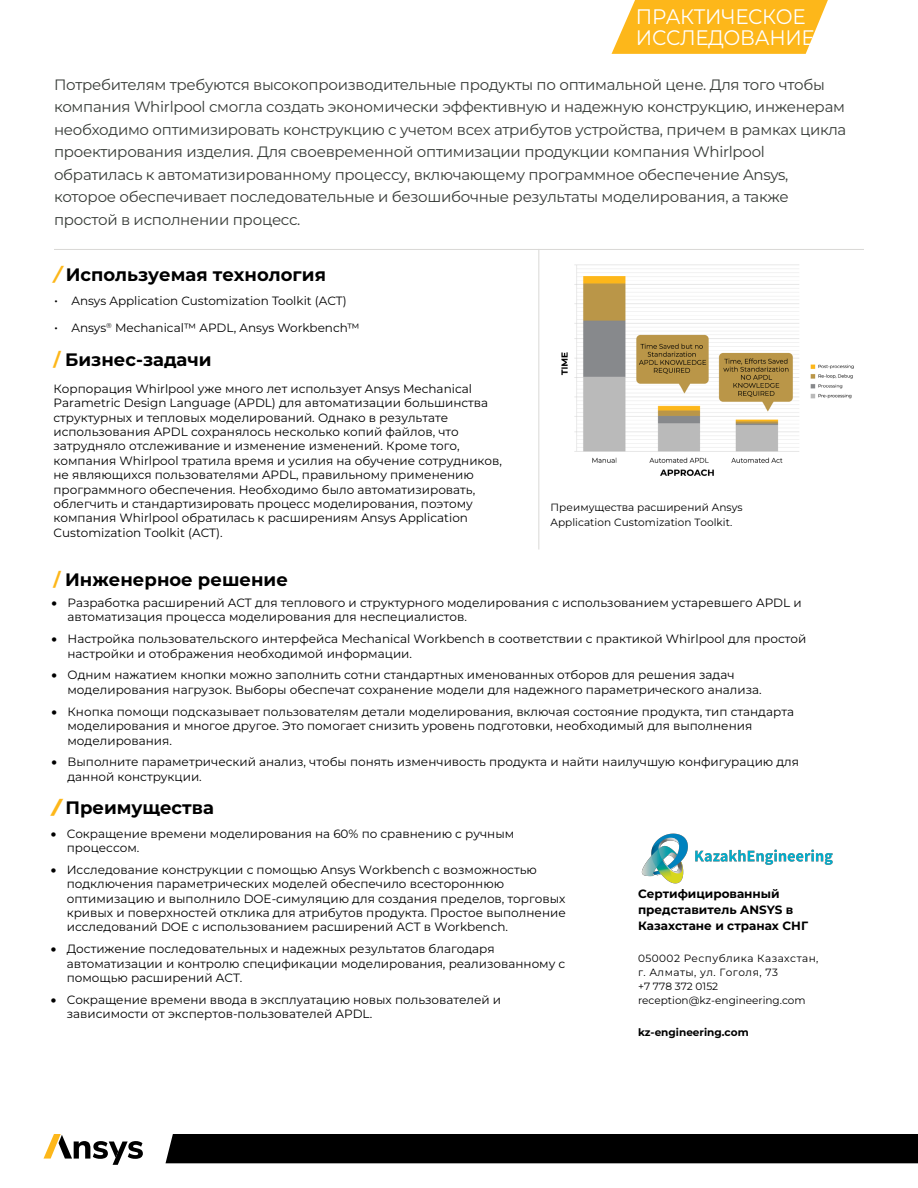
<style>
.page{position:relative;width:918px;height:1188px;background:#fff}
.page>*{position:absolute;margin:0;border:0;box-sizing:border-box;transform-origin:0 0}
.t1{font:21px/21px "Montserrat";letter-spacing:-.015em;color:#fff;scale:.95 1}
.t2{font:700 18px "Montserrat";color:#000}
.t3{font:15px/22.5px "Montserrat";letter-spacing:-.02em;color:#373b37}
.t4{font:12px/14.4px "Montserrat";color:#000}
.t5{font:12px "Montserrat";color:#000}
.t6{font:700 12px/15.9px "Montserrat";color:#000}
.t7{font:10.5px/14px "Montserrat";letter-spacing:.045em;color:#000}
.t8{font:10.5px/15px "Montserrat";letter-spacing:.005em;color:#000}
.t9{font:700 10.5px "Montserrat";color:#000}
.s1{font-style:italic;color:#fdb71a}
.s2{font-size:13.5px}
.s3{color:#fdb71a}
.s4{font-weight:900;font-style:italic;color:#fdb71a}
</style>
<div class="page">
<svg style="left:612px;top:0;width:216px;height:54px;background:#fdbe32"></svg>
<div style="left:166px;top:1134px;width:752px;height:29px;background:#000"></div>
<svg style="left:44px;top:1134px;width:99px;height:31px"></svg>
<hr style="left:538px;top:249px;width:1px;height:301px;background:#d9d8d6">
<hr style="left:54px;top:249px;width:810px;height:1px;background:#d9d8d6">
<img style="left:561px;top:265px;width:293px;height:211px">
<img style="left:641px;top:833px;width:192px;height:51px">
<h1 class="t1" style="left:636px;top:5px;width:190px">ПРАКТИЧЕСКОЕ<br>ИССЛЕДОВАНИЕ</h1>
<p class="t3" style="left:54px;top:73px;width:794px">Потребителям требуются высокопроизводительные продукты по оптимальной цене. Для того чтобы компания Whirlpool смогла создать экономически эффективную и надежную конструкцию, инженерам необходимо оптимизировать конструкцию с учетом всех атрибутов устройства, причем в рамках цикла проектирования изделия. Для своевременной оптимизации продукции компания Whirlpool обратилась к автоматизированному процессу, включающему программное обеспечение Ansys, которое обеспечивает последовательные и безошибочные результаты моделирования, а также простой в исполнении процесс.</p>
<h2 class="t2" style="left:54px;top:263px;width:273px"><span class="s1">/</span> Используемая технология</h2>
<p class="t5" style="left:54px;top:293px;width:294px"><span class="s2">•</span> Ansys Application Customization Toolkit (ACT)</p>
<p class="t5" style="left:54px;top:320px;width:307px"><span class="s2">•</span> Ansys<sup>®</sup> Mechanical™ APDL, Ansys Workbench™</p>
<h2 class="t2" style="left:54px;top:347px;width:160px"><span class="s3">/</span> Бизнес-задачи</h2>
<p class="t4" style="left:54px;top:381px;width:450px">Корпорация Whirlpool уже много лет использует Ansys Mechanical Parametric Design Language (APDL) для автоматизации большинства структурных и тепловых моделирований. Однако в результате использования APDL сохранялось несколько копий файлов, что затрудняло отслеживание и изменение изменений. Кроме того, компания Whirlpool тратила время и усилия на обучение сотрудников, не являющихся пользователями APDL, правильному применению программного обеспечения. Необходимо было автоматизировать, облегчить и стандартизировать процесс моделирования, поэтому компания Whirlpool обратилась к расширениям Ansys Application Customization Toolkit (ACT).</p>
<h2 class="t2" style="left:54px;top:567px;width:236px"><span class="s3">/</span> Инженерное решение</h2>
<p class="t4" style="left:68px;top:595px;width:736px;text-indent:-16px">• Разработка расширений ACT для теплового и структурного моделирования с использованием устаревшего APDL и автоматизация процесса моделирования для неспециалистов.</p>
<p class="t4" style="left:68px;top:631px;width:740px;text-indent:-16px">• Настройка пользовательского интерфейса Mechanical Workbench в соответствии с практикой Whirlpool для простой настройки и отображения необходимой информации.</p>
<p class="t4" style="left:68px;top:668px;width:696px;text-indent:-16px">• Одним нажатием кнопки можно заполнить сотни стандартных именованных отборов для решения задач моделирования нагрузок. Выборы обеспечат сохранение модели для надежного параметрического анализа.</p>
<p class="t4" style="left:68px;top:704px;width:728px;text-indent:-16px">• Кнопка помощи подсказывает пользователям детали моделирования, включая состояние продукта, тип стандарта моделирования и многое другое. Это помогает снизить уровень подготовки, необходимый для выполнения моделирования.</p>
<p class="t4" style="left:68px;top:755px;width:733px;text-indent:-16px">• Выполните параметрический анализ, чтобы понять изменчивость продукта и найти наилучшую конфигурацию для данной конструкции.</p>
<h2 class="t2" style="left:53px;top:796px;width:163px"><span class="s4">/</span> Преимущества</h2>
<p class="t4" style="left:67px;top:826px;width:449px;text-indent:-16px">• Сокращение времени моделирования на 60% по сравнению с ручным процессом.</p>
<p class="t4" style="left:67px;top:862px;width:501px;text-indent:-16px">• Исследование конструкции с помощью Ansys Workbench с возможностью подключения параметрических моделей обеспечило всестороннюю оптимизацию и выполнило DOE-симуляцию для создания пределов, торговых кривых и поверхностей отклика для атрибутов продукта. Простое выполнение исследований DOE с использованием расширений ACT в Workbench.</p>
<p class="t4" style="left:67px;top:942px;width:500px;text-indent:-16px">• Достижение последовательных и надежных результатов благодаря автоматизации и контролю спецификации моделирования, реализованному с помощью расширений ACT.</p>
<p class="t4" style="left:67px;top:992px;width:436px;text-indent:-16px">• Сокращение времени ввода в эксплуатацию новых пользователей и зависимости от экспертов-пользователей APDL.</p>
<p class="t8" style="left:551px;top:499px;width:194px">Преимущества расширений Ansys<br>Application Customization Toolkit.</p>
<p class="t6" style="left:638px;top:885px;width:172px">Сертифицированный представитель ANSYS в<br>Казахстане и странах СНГ</p>
<p class="t7" style="left:638px;top:951px;width:182px">050002 Республика Казахстан, г. Алматы, ул. Гоголя, 73<br>+7 778 372 0152 reception@kz-engineering.com</p>
<p class="t9" style="left:638px;top:1025px;width:112px">kz-engineering.com</p>
</div>
